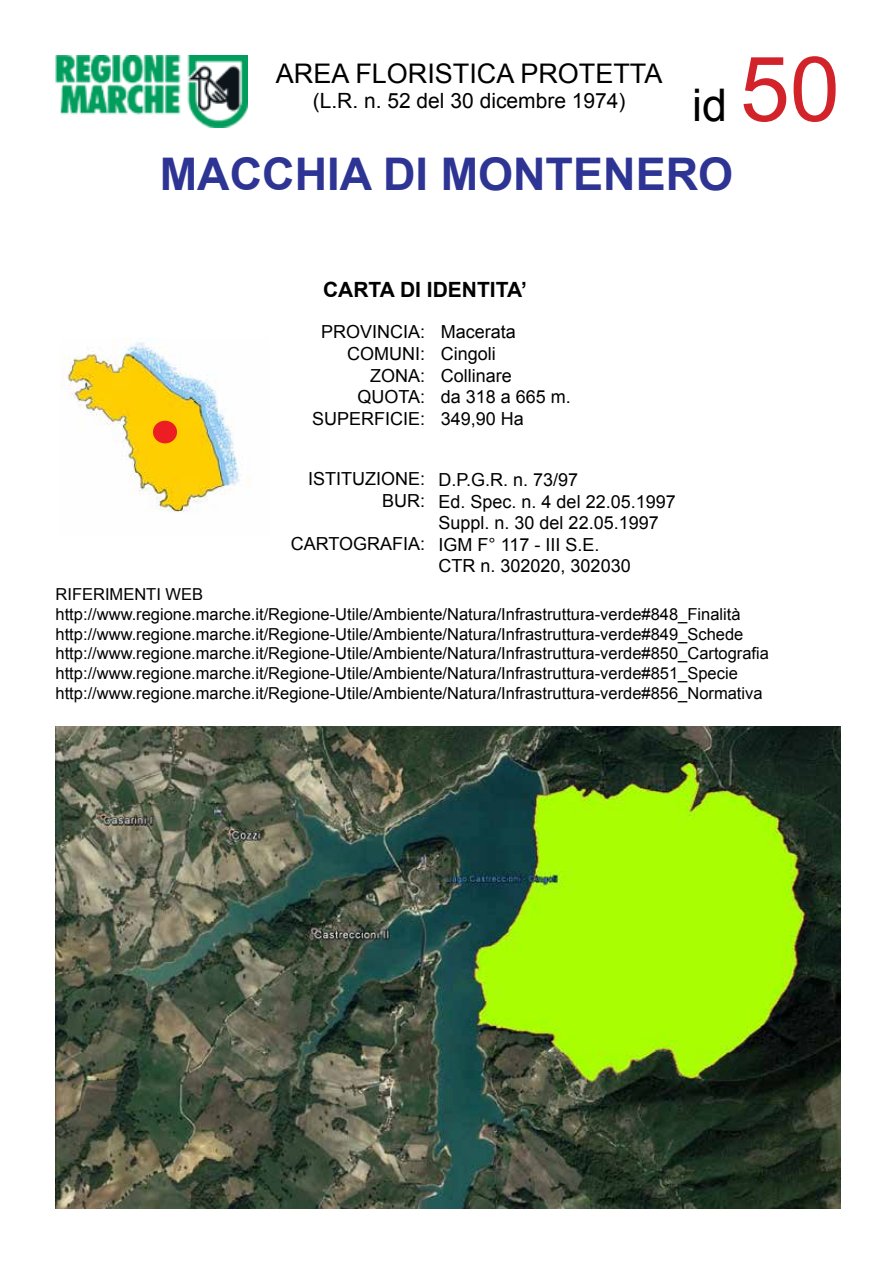
<style>
.page{position:relative;width:893px;height:1263px;background:#fff}
.page>*{position:absolute;margin:0;border:0;box-sizing:border-box;transform-origin:0 0}
.t1{font:700 45px "Arial";color:#2d3494}
.t2{font:45px "Arial";color:#000}
.t3{font:27px "Arial";color:#000}
.t4{font:21px "Arial";color:#000}
.t5{font:700 21px "Arial";color:#000}
.t6{font:18px/21.6px "Arial";color:#000}
.t7{font:16.5px/19.8px "Arial";color:#000}
.s1{font-size:90px;color:#d2232a}
</style>
<div class="page">
<img style="left:56px;top:727px;width:784px;height:482px">
<img style="left:55px;top:55px;width:192px;height:72px">
<img style="left:61px;top:339px;width:190px;height:174px">
<div style="left:153px;top:421px;width:24px;height:22px;background:#ed1d24;border-radius:50%"></div>
<h2 class="t3" style="left:276px;top:56px;width:388px">AREA FLORISTICA PROTETTA</h2>
<p class="t4" style="left:313px;top:87px;width:314px">(L.R. n. 52 del 30 dicembre 1974)</p>
<h1 class="t2" style="left:692px;top:76px;width:149px">id <span class="s1">50</span></h1>
<h1 class="t1" style="left:160px;top:144px;width:575px">MACCHIA DI MONTENERO</h1>
<p class="t5" style="left:323px;top:276px;width:205px">CARTA DI IDENTITA’</p>
<p class="t6" style="left:312px;top:321px;width:115px;text-align:right">PROVINCIA:<br>COMUNI:<br>ZONA:<br>QUOTA:<br>SUPERFICIE:</p>
<p class="t6" style="left:441px;top:321px;width:132px">Macerata<br>Cingoli<br>Collinare<br>da 318 a 665 m.<br>349,90 Ha</p>
<p class="t6" style="left:308px;top:468px;width:119px;text-align:right">ISTITUZIONE:<br>BUR:</p>
<p class="t6" style="left:291px;top:533px;width:136px">CARTOGRAFIA:</p>
<p class="t7" style="left:56px;top:584px;width:715px">RIFERIMENTI WEB http://www.regione.marche.it/Regione-Utile/Ambiente/Natura/Infrastruttura-verde#848_Finalità http://www.regione.marche.it/Regione-Utile/Ambiente/Natura/Infrastruttura-verde#849_Schede http://www.regione.marche.it/Regione-Utile/Ambiente/Natura/Infrastruttura-verde#850_Cartografia http://www.regione.marche.it/Regione-Utile/Ambiente/Natura/Infrastruttura-verde#851_Specie http://www.regione.marche.it/Regione-Utile/Ambiente/Natura/Infrastruttura-verde#856_Normativa</p>
<p class="t6" style="left:439px;top:469px;width:239px">D.P.G.R. n. 73/97<br>Ed. Spec. n. 4 del 22.05.1997<br>Suppl. n. 30 del 22.05.1997<br>IGM F° 117 - III S.E.<br>CTR n. 302020, 302030</p>
</div>
